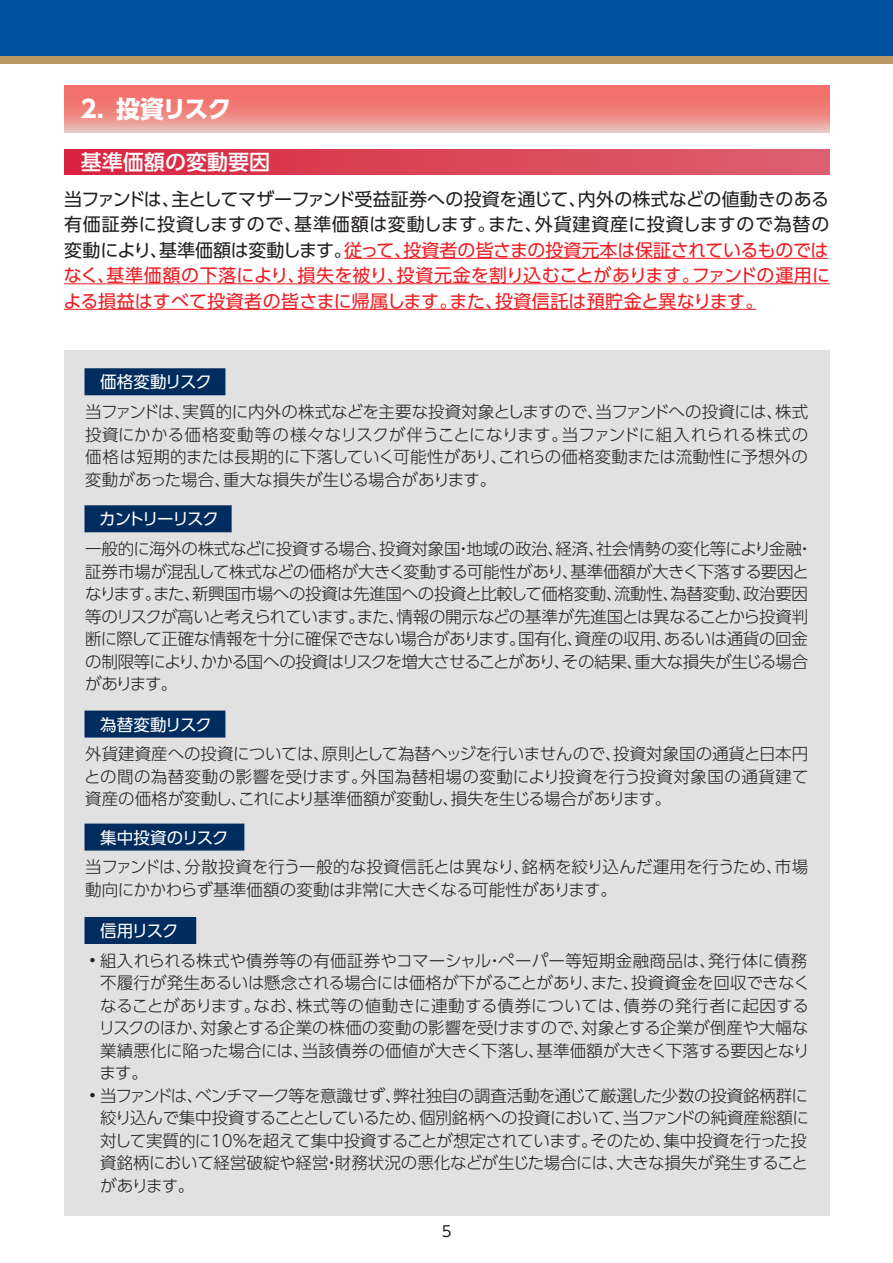
<style>
.page{position:relative;width:893px;height:1263px;background:#fff}
.page>*{position:absolute;margin:0;border:0;box-sizing:border-box;transform-origin:0 0}
.t1{font:700 24px "UD Shin Go Pro";letter-spacing:-.055em;color:#fff}
.t2{font:500 21px "UD Shin Go Pro";color:#fff}
.t3{font:18px/25.5px "UD Shin Go Pro";letter-spacing:.005em;color:#ee1d23;text-align:justify}
.t4{font:300 16.5px/22.5px "UD Shin Go Pro";letter-spacing:-.02em;color:#231f20;text-align:justify}
.t5{font:300 16.5px/22.5px "UD Shin Go Pro";color:#231f20}
.t6{font:16.5px "UD Shin Go Pro";letter-spacing:-.03em;color:#fff}
.t7{font:16.5px "UD Shin Go Pro";letter-spacing:-.075em;color:#fff}
.t8{font:16.5px "UD Shin Go Pro";letter-spacing:.01em;color:#fff}
.t9{font:15px "UD Shin Go Pro";color:#231f20}
.s1{color:#231f20}
</style>
<div class="page">
<div style="left:64px;top:350px;width:765px;height:865px;background:#e1e1e2"></div>
<div style="left:0;top:55px;width:893px;height:9px;background:#b99764"></div>
<div style="left:0;top:0;width:893px;height:55px;background:#0153a0"></div>
<hr style="left:344px;top:258px;width:484px;height:1px;background:#ee1d23">
<hr style="left:64px;top:283px;width:43px;height:1px;background:#ee1d23">
<hr style="left:107px;top:283px;width:723px;height:1px;background:#ee1d23">
<hr style="left:64px;top:309px;width:692px;height:1px;background:#ee1d23">
<svg style="left:64px;top:85px;width:765px;height:47px;background:#ef8783"></svg>
<div style="left:64px;top:149px;width:765px;height:26px;background:linear-gradient(to right,#da253f,#db6371)"></div>
<div style="left:85px;top:369px;width:140px;height:25px;background:#002d5e"></div>
<div style="left:85px;top:368px;width:140px;height:27px;border:2px solid #002d5e"></div>
<div style="left:85px;top:506px;width:146px;height:25px;background:#002d5e"></div>
<div style="left:85px;top:505px;width:147px;height:27px;border:2px solid #002d5e"></div>
<div style="left:85px;top:824px;width:159px;height:26px;background:#002d5e"></div>
<div style="left:85px;top:823px;width:159px;height:27px;border:2px solid #002d5e"></div>
<div style="left:85px;top:711px;width:140px;height:26px;background:#002d5e"></div>
<div style="left:85px;top:710px;width:140px;height:27px;border:2px solid #002d5e"></div>
<div style="left:85px;top:918px;width:110px;height:25px;background:#002d5e"></div>
<div style="left:85px;top:917px;width:111px;height:27px;border:2px solid #002d5e"></div>
<h1 class="t1" style="left:81px;top:90px;width:152px">2．投資リスク</h1>
<p class="t2" style="left:81px;top:145px;width:191px">基準価額の変動要因</p>
<p class="t3" style="left:63px;top:185px;width:768px"><span class="s1">当ファンドは、主としてマザーファンド受益証券への投資を通じて、内外の株式などの値動きのある有価証券に投資しますので、基準価額は変動します。また、外貨建資産に投資しますので為替の変動により、基準価額は変動します。</span>従って、投資者の皆さまの投資元本は保証されているものではなく、基準価額の下落により、損失を被り、投資元金を割り込むことがあります。ファンドの運用による損益はすべて投資者の皆さまに帰属します。また、投資信託は預貯金と異なります。</p>
<p class="t6" style="left:100px;top:369px;width:113px">価格変動リスク</p>
<p class="t4" style="left:85px;top:400px;width:724px">当ファンドは、実質的に内外の株式などを主要な投資対象としますので、当ファンドへの投資には、株式投資にかかる価格変動等の様々なリスクが伴うことになります。当ファンドに組入れられる株式の価格は短期的または長期的に下落していく可能性があり、これらの価格変動または流動性に予想外の変動があった場合、重大な損失が生じる場合があります。</p>
<p class="t7" style="left:99px;top:506px;width:121px">カントリーリスク</p>
<p class="t4" style="left:85px;top:537px;width:729px;text-align:left">一般的に海外の株式などに投資する場合、投資対象国・地域の政治、経済、社会情勢の変化等により金融・証券市場が混乱して株式などの価格が大きく変動する可能性があり、基準価額が大きく下落する要因となります。また、新興国市場への投資は先進国への投資と比較して価格変動、流動性、為替変動、政治要因等のリスクが高いと考えられています。また、情報の開示などの基準が先進国とは異なることから投資判断に際して正確な情報を十分に確保できない場合があります。国有化、資産の収用、あるいは通貨の回金の制限等により、かかる国への投資はリスクを増大させることがあり、その結果、重大な損失が生じる場合があります。</p>
<p class="t6" style="left:100px;top:711px;width:113px">為替変動リスク</p>
<p class="t4" style="left:84px;top:742px;width:726px">外貨建資産への投資については、原則として為替ヘッジを行いませんので、投資対象国の通貨と日本円との間の為替変動の影響を受けます。外国為替相場の変動により投資を行う投資対象国の通貨建て資産の価格が変動し、これにより基準価額が変動し、損失を生じる場合があります。</p>
<p class="t8" style="left:100px;top:824px;width:130px">集中投資のリスク</p>
<p class="t5" style="left:85px;top:855px;width:724px">当ファンドは、分散投資を行う一般的な投資信託とは異なり、銘柄を絞り込んだ運用を行うため、市場動向にかかわらず基準価額の変動は非常に大きくなる可能性があります。</p>
<p class="t7" style="left:100px;top:917px;width:80px">信用リスク</p>
<p class="t4" style="left:99px;top:949px;width:712px;text-align:left">組入れられる株式や債券等の有価証券やコマーシャル・ペーパー等短期金融商品は、発行体に債務不履行が発生あるいは懸念される場合には価格が下がることがあり、また、投資資金を回収できなくなることがあります。なお、株式等の値動きに連動する債券については、債券の発行者に起因するリスクのほか、対象とする企業の株価の変動の影響を受けますので、対象とする企業が倒産や大幅な業績悪化に陥った場合には、当該債券の価値が大きく下落し、基準価額が大きく下落する要因となります。<br>当ファンドは、ベンチマーク等を意識せず、弊社独自の調査活動を通じて厳選した少数の投資銘柄群に絞り込んで集中投資することとしているため、個別銘柄への投資において、当ファンドの純資産総額に対して実質的に10％を超えて集中投資することが想定されています。そのため、集中投資を行った投資銘柄において経営破綻や経営・財務状況の悪化などが生じた場合には、大きな損失が発生することがあります。</p>
<p class="t9" style="left:442px;top:1219px;width:11px">5</p>
</div>
